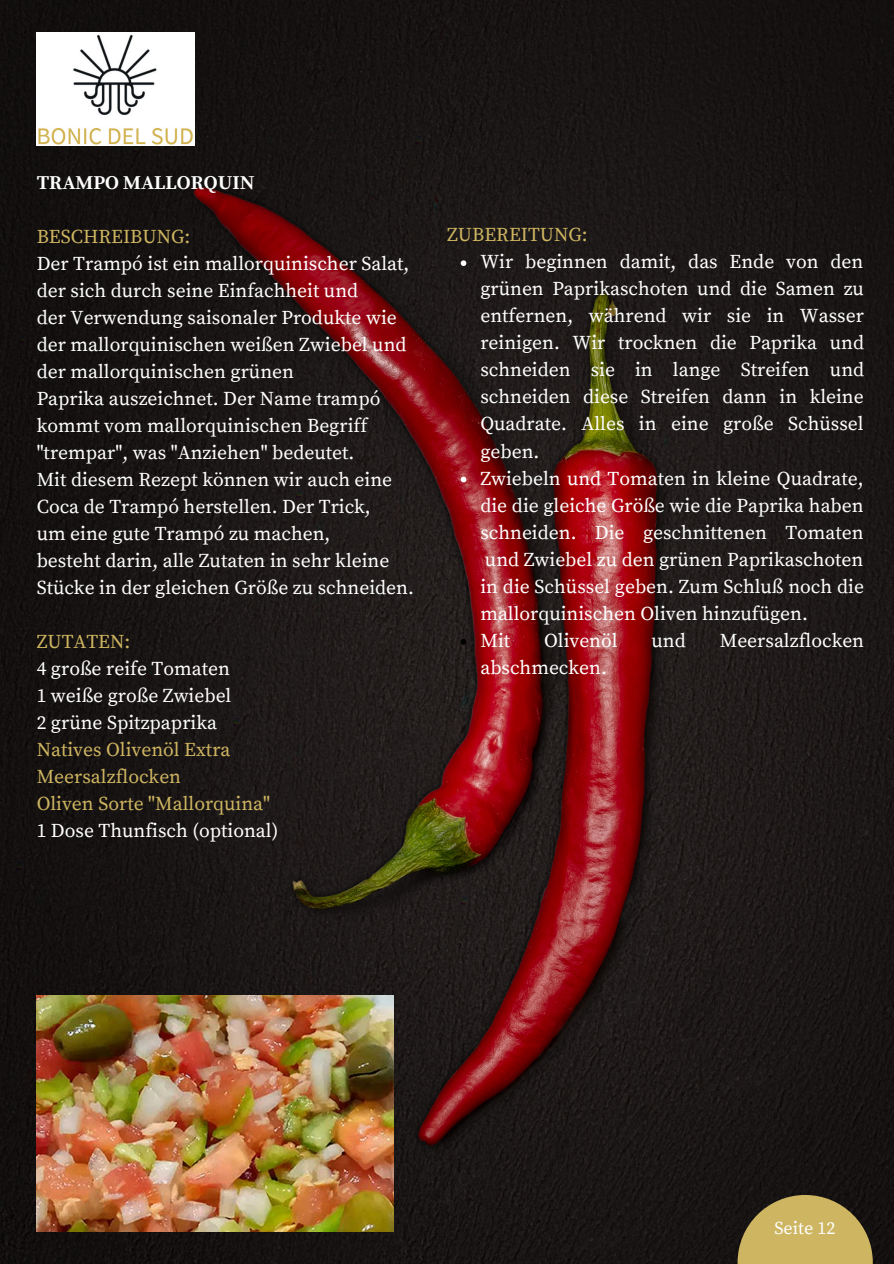
<style>
.page{position:relative;width:894px;height:1264px;background:#fff}
.page>*{position:absolute;margin:0;border:0;box-sizing:border-box;transform-origin:0 0}
.t1{font:19.5px/27px "Source Serif Pro";color:#fff}
.t2{font:19.5px/27px "Source Serif Pro";color:#ceb561}
.t3{font:700 19.5px "Source Serif Pro";color:#fff}
.t4{font:18px "Source Serif Pro";color:#fff}
</style>
<div class="page">
<img style="left:0;top:0;width:893px;height:1263px">
<img style="left:37px;top:33px;width:157px;height:112px">
<svg style="left:460px;top:260px;width:6px;height:6px"></svg>
<svg style="left:460px;top:476px;width:6px;height:6px"></svg>
<svg style="left:460px;top:639px;width:6px;height:5px"></svg>
<img style="left:37px;top:995px;width:357px;height:236px">
<svg style="left:737px;top:1194px;width:135px;height:69px;background:#a4904f"></svg>
<p class="t3" style="left:37px;top:171px;width:219px">TRAMPO MALLORQUIN</p>
<p class="t2" style="left:37px;top:223px;width:155px">BESCHREIBUNG:</p>
<p class="t1" style="left:37px;top:250px;width:378px">Der Trampó ist ein mallorquinischer Salat, der sich durch seine Einfachheit und<br>der Verwendung saisonaler Produkte wie der mallorquinischen weißen Zwiebel und der mallorquinischen grünen<br>Paprika auszeichnet. Der Name trampó kommt vom mallorquinischen Begriff "trempar", was "Anziehen" bedeutet.<br>Mit diesem Rezept können wir auch eine Coca de Trampó herstellen. Der Trick,<br>um eine gute Trampó zu machen,<br>besteht darin, alle Zutaten in sehr kleine Stücke in der gleichen Größe zu schneiden.</p>
<p class="t2" style="left:37px;top:629px;width:95px">ZUTATEN:</p>
<p class="t1" style="left:37px;top:656px;width:196px;text-align:justify">4 große reife Tomaten 1 weiße große Zwiebel 2 grüne Spitzpaprika</p>
<p class="t2" style="left:37px;top:737px;width:235px">Natives Olivenöl Extra<br>Meersalzflocken<br>Oliven Sorte "Mallorquina"</p>
<p class="t1" style="left:37px;top:818px;width:243px">1 Dose Thunfisch (optional)</p>
<p class="t2" style="left:447px;top:222px;width:142px">ZUBEREITUNG:</p>
<p class="t1" style="left:480px;top:249px;width:385px">Wir beginnen damit, das Ende von den grünen Paprikaschoten und die Samen zu entfernen, während wir sie in Wasser reinigen. Wir trocknen die Paprika und schneiden sie in lange Streifen und schneiden diese Streifen dann in kleine Quadrate. Alles in eine große Schüssel geben.<br>Zwiebeln und Tomaten in kleine Quadrate, die die gleiche Größe wie die Paprika haben schneiden. Die geschnittenen Tomaten und Zwiebel zu den grünen Paprikaschoten in die Schüssel geben. Zum Schluß noch die mallorquinischen Oliven hinzufügen.<br>Mit</p>
<p class="t1" style="left:544px;top:627px;width:75px">Olivenöl</p>
<p class="t1" style="left:651px;top:627px;width:36px">und</p>
<p class="t1" style="left:719px;top:627px;width:146px">Meersalzflocken</p>
<p class="t1" style="left:480px;top:654px;width:128px">abschmecken.</p>
<p class="t4" style="left:774px;top:1216px;width:63px">Seite 12</p>
</div>
